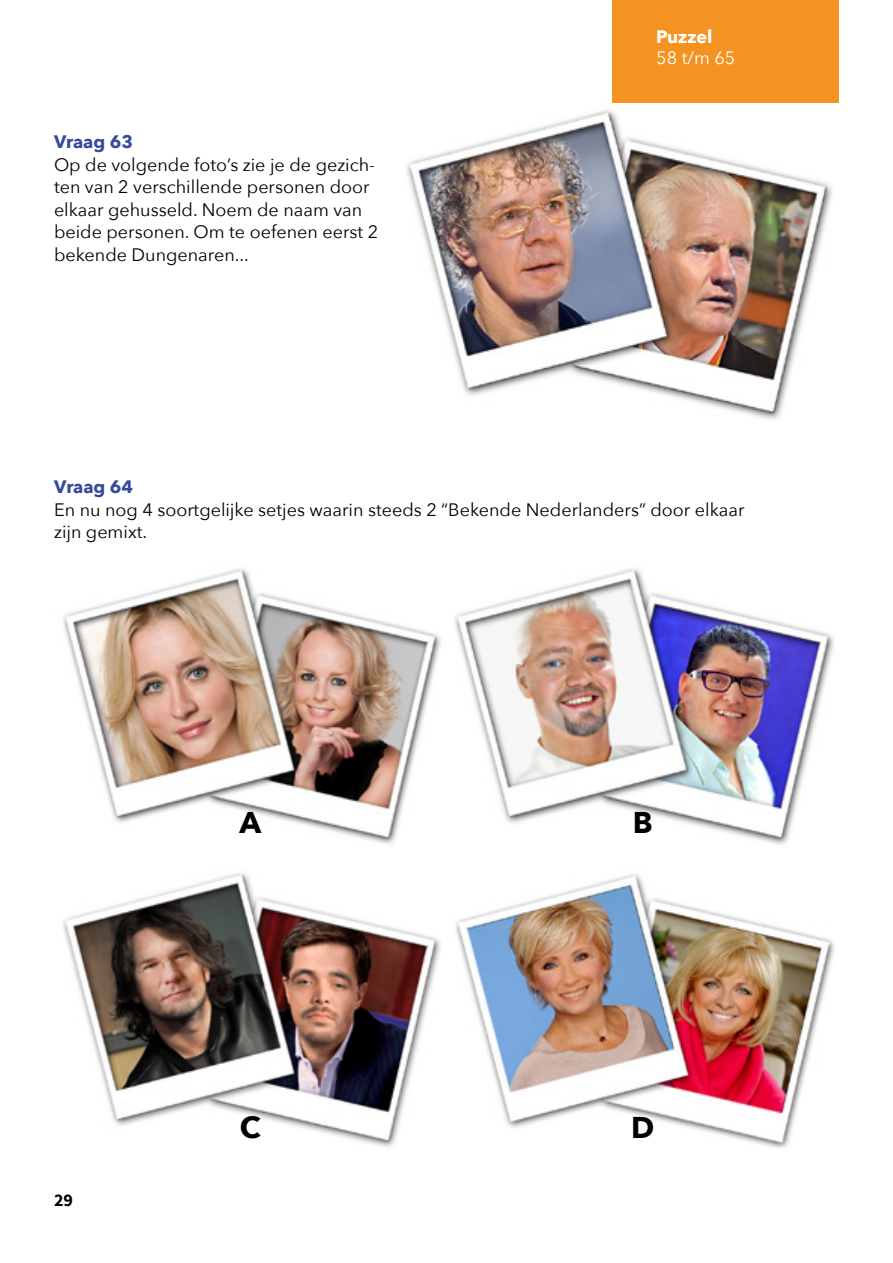
<style>
.page{position:relative;width:893px;height:1263px;background:#fff}
.page>*{position:absolute;margin:0;border:0;box-sizing:border-box;transform-origin:0 0}
.t1{font:700 30px "Avenir Next";color:#000}
.t2{font:18px/22.5px "Avenir Next";color:#000}
.t3{font:700 18px "Avenir Next";color:#354a9b}
.t4{font:18px "Avenir Next";color:#fff}
.t5{font:700 18px "Avenir Next";color:#fff}
.t6{font:700 18px "Source Sans Pro";color:#000}
</style>
<div class="page">
<div style="left:612px;top:0;width:227px;height:103px;background:#f49321"></div>
<img style="left:407px;top:110px;width:425px;height:310px">
<img style="left:63px;top:568px;width:771px;height:277px">
<img style="left:63px;top:872px;width:772px;height:276px">
<p class="t3" style="left:54px;top:127px;width:81px">Vraag 63</p>
<p class="t2" style="left:54px;top:153px;width:326px">Op de volgende foto’s zie je de gezich&shy;ten van 2 verschillende personen door elkaar gehusseld. Noem de naam van beide personen. Om te oefenen eerst 2 bekende Dungenaren...</p>
<p class="t5" style="left:656px;top:21px;width:58px">Puzzel</p>
<p class="t4" style="left:656px;top:43px;width:81px">58 t/m 65</p>
<p class="t3" style="left:54px;top:471px;width:81px">Vraag 64</p>
<p class="t2" style="left:54px;top:497px;width:692px">En nu nog 4 soortgelijke setjes waarin steeds 2 “Bekende Nederlanders” door elkaar zijn gemixt.</p>
<h1 class="t1" style="left:240px;top:797px;width:23px">A</h1>
<h1 class="t1" style="left:633px;top:797px;width:21px">B</h1>
<p class="t6" style="left:54px;top:1189px;width:21px">29</p>
<h1 class="t1" style="left:240px;top:1101px;width:22px">C</h1>
<h1 class="t1" style="left:631px;top:1101px;width:25px">D</h1>
</div>
